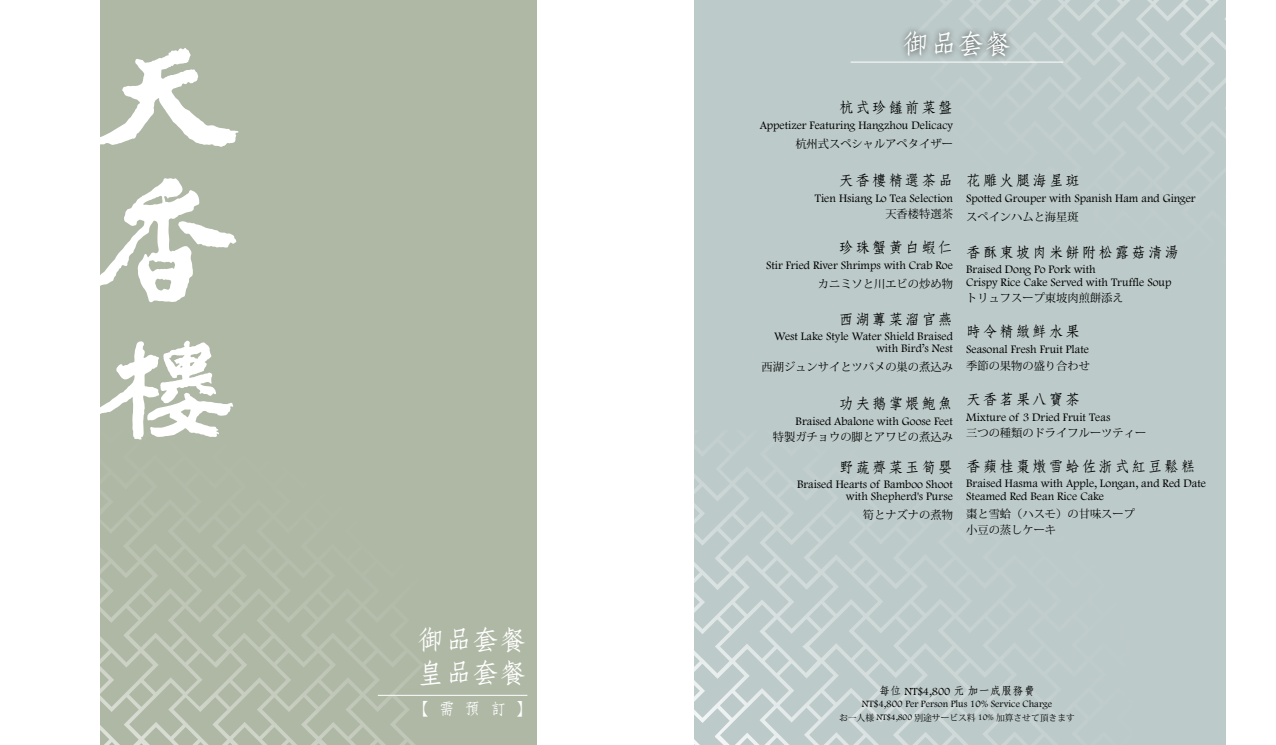
<style>
.page{position:relative;width:1276px;height:745px;background:#fff}
.page>*{position:absolute;margin:0;border:0;box-sizing:border-box;transform-origin:0 0}
.t1{font:700 27.5px/33px "AR Fang Song B5";color:#fff}
.t2{font:700 16.25px "AR Fang Song B5";color:#fff}
.t3{font:700 15px "AR Fang Song B5";letter-spacing:.1em;color:#000}
.t4{font:11.88px/12.9px "Footlight MT Light";color:#000}
.t5{font:11.25px/16.1px "Koz Min Pro";color:#000}
.t6{font:700 11.25px "AR Fang Song B5";color:#000}
.t7{font:10px "Footlight MT Light";color:#000}
.t8{font:8.75px "Koz Min Pro";color:#000}
.s1{font-family:"Footlight MT Light";font-weight:400}
.s2{font-family:"Footlight MT Light"}
</style>
<div class="page">
<div style="left:694px;top:0;width:531px;height:744px;background:#bccac9"></div>
<svg style="left:940px;top:0;width:285px;height:139px"></svg>
<svg style="left:694px;top:468px;width:332px;height:276px"></svg>
<div style="left:897px;top:25px;width:119px;height:38px;background:#000;opacity:.6"></div>
<hr style="left:850px;top:62px;width:213px;height:1px;background:#fff">
<div style="left:101px;top:0;width:436px;height:744px;background:#afb8a5"></div>
<svg style="left:101px;top:439px;width:324px;height:305px"></svg>
<svg style="left:268px;top:439px;width:157px;height:92px"></svg>
<svg style="left:100px;top:48px;width:139px;height:99px"></svg>
<svg style="left:100px;top:340px;width:133px;height:99px"></svg>
<svg style="left:100px;top:178px;width:137px;height:124px"></svg>
<hr style="left:378px;top:694px;width:149px;height:1px;background:#fff">
<h1 class="t1" style="left:417px;top:623px;width:111px">御品套餐皇品套餐</h1>
<h2 class="t2" style="left:413px;top:700px;width:120px">【需預訂】</h2>
<h1 class="t1" style="left:902px;top:27px;width:111px">御品套餐</h1>
<p class="t3" style="left:839px;top:100px;width:116px">杭式珍饈前菜盤</p>
<p class="t4" style="left:759px;top:119px;width:195px">Appetizer Featuring Hangzhou Delicacy</p>
<p class="t5" style="left:795px;top:135px;width:159px">杭州式スペシャルアペタイザー</p>
<p class="t3" style="left:839px;top:172px;width:116px">天香樓精選茶品</p>
<p class="t4" style="left:815px;top:191px;width:140px">Tien Hsiang Lo Tea Selection</p>
<p class="t5" style="left:885px;top:205px;width:69px">天香楼特選茶</p>
<p class="t3" style="left:839px;top:240px;width:116px">珍珠蟹黃白蝦仁</p>
<p class="t4" style="left:766px;top:258px;width:188px">Stir Fried River Shrimps with Crab Roe</p>
<p class="t5" style="left:818px;top:275px;width:136px">カニミソと川エビの炒め物</p>
<p class="t3" style="left:839px;top:312px;width:116px">西湖蓴菜溜官燕</p>
<p class="t4" style="left:774px;top:329px;width:180px;text-align:right">West Lake Style Water Shield Braised with Bird’s Nest</p>
<p class="t5" style="left:761px;top:358px;width:193px">西湖ジュンサイとツバメの巣の煮込み</p>
<p class="t3" style="left:839px;top:395px;width:116px">功夫鵝掌煨鮑魚</p>
<p class="t4" style="left:795px;top:414px;width:159px">Braised Abalone with Goose Feet</p>
<p class="t5" style="left:773px;top:428px;width:181px">特製ガチョウの脚とアワビの煮込み</p>
<p class="t3" style="left:839px;top:459px;width:116px">野蔬薺菜玉筍嬰</p>
<p class="t4" style="left:797px;top:476px;width:157px;text-align:right">Braised Hearts of Bamboo Shoot with Shepherd's Purse</p>
<p class="t5" style="left:863px;top:506px;width:91px">筍とナズナの煮物</p>
<p class="t3" style="left:966px;top:173px;width:116px">花雕火腿海星斑</p>
<p class="t4" style="left:966px;top:191px;width:231px">Spotted Grouper with Spanish Ham and Ginger</p>
<p class="t5" style="left:966px;top:208px;width:114px">スペインハムと海星斑</p>
<p class="t3" style="left:966px;top:245px;width:215px">香酥東坡肉米餅附松露菇清湯</p>
<p class="t4" style="left:966px;top:262px;width:207px">Braised Dong Po Pork with<br>Crispy Rice Cake Served with Truffle Soup</p>
<p class="t5" style="left:966px;top:289px;width:159px">トリュフスープ東坡肉煎餅添え</p>
<p class="t3" style="left:966px;top:324px;width:116px">時令精緻鮮水果</p>
<p class="t4" style="left:966px;top:342px;width:124px">Seasonal Fresh Fruit Plate</p>
<p class="t5" style="left:966px;top:357px;width:125px">季節の果物の盛り合わせ</p>
<p class="t3" style="left:966px;top:391px;width:116px">天香茗果八寶茶</p>
<p class="t4" style="left:966px;top:410px;width:146px">Mixture of 3 Dried Fruit Teas</p>
<p class="t5" style="left:966px;top:424px;width:181px">三つの種類のドライフルーツティー</p>
<p class="t3" style="left:966px;top:459px;width:231px">香蘋桂棗燉雪蛤佐浙式紅豆鬆糕</p>
<p class="t4" style="left:966px;top:476px;width:241px">Braised Hasma with Apple, Longan, and Red Date<br>Steamed Red Bean Rice Cake</p>
<p class="t5" style="left:966px;top:505px;width:170px">棗と雪蛤（ハスモ）の甘味スープ小豆の蒸しケーキ</p>
<p class="t6" style="left:879px;top:685px;width:157px">每位 <span class="s1">NT$4,800</span> 元加一成服務費</p>
<p class="t7" style="left:862px;top:697px;width:192px">NT$4,800 Per Person Plus 10% Service Charge</p>
<p class="t8" style="left:839px;top:711px;width:237px">お一人様 <span class="s2">NT$4,800</span> 別途サービス料 <span class="s2">10%</span> 加算させて頂きます</p>
</div>
